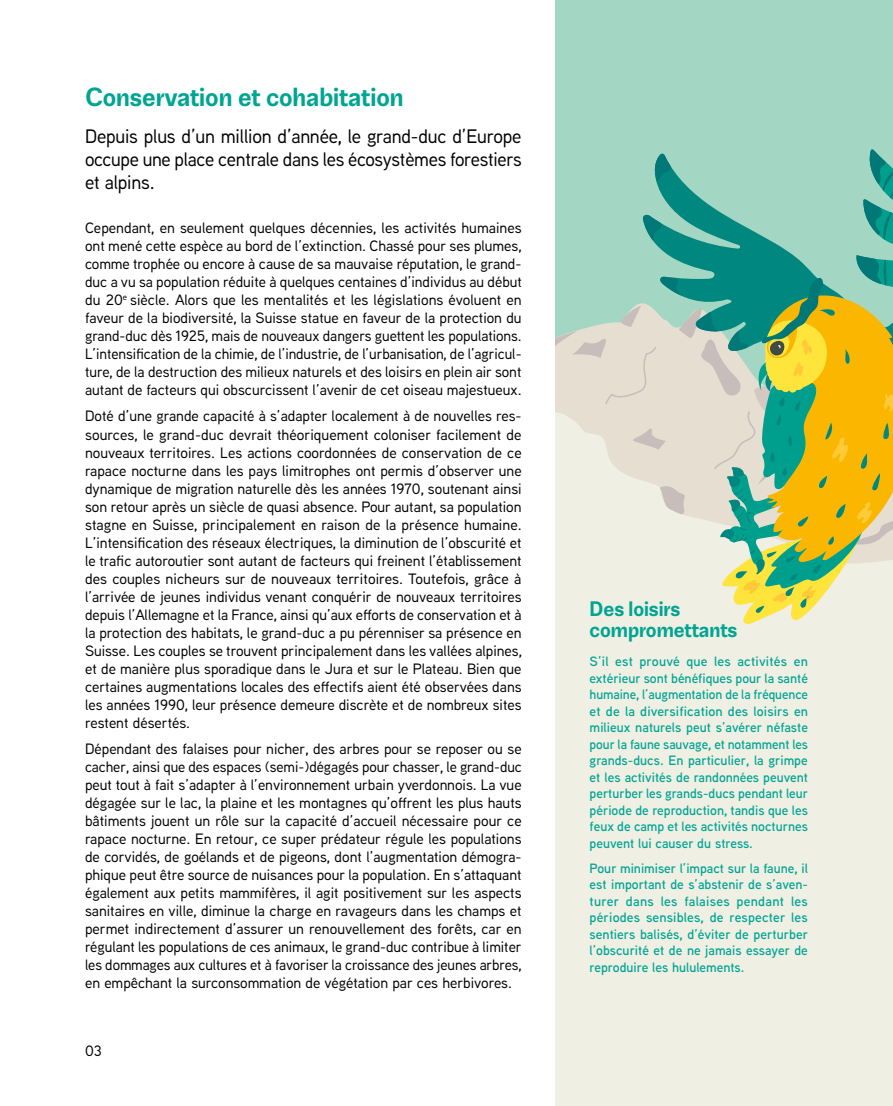
<style>
.page{position:relative;width:893px;height:1106px;background:#fff}
.page>*{position:absolute;margin:0;border:0;box-sizing:border-box;transform-origin:0 0}
.t1{font:700 30px "Jornada Sans";color:#00a592}
.t2{font:700 24px/21px "Jornada Sans";color:#00a592}
.t3{font:500 19.5px/23.4px "Aaux Next";letter-spacing:-.015em;color:#000;text-align:justify}
.t4{font:500 15px/18px "Aaux Next";color:#000;text-align:justify}
.t5{font:600 13.5px/16.5px "Aaux Next";color:#00a592;text-align:justify}
</style>
<div class="page">
<div style="left:556px;top:0;width:337px;height:476px;background:#a4d6c4"></div>
<div style="left:556px;top:624px;width:337px;height:482px;background:#efefe4"></div>
<svg style="left:556px;top:149px;width:337px;height:475px"></svg>
<h1 class="t1" style="left:85px;top:81px;width:320px">Conservation et cohabitation</h1>
<h3 class="t3" style="left:85px;top:123px;width:438px">Depuis plus d’un million d’année, le grand-duc d’Europe occupe une place centrale dans les écosystèmes forestiers et alpins.</h3>
<p class="t4" style="left:85px;top:218px;width:438px">Cependant, en seulement quelques décennies, les activités humaines ont mené cette espèce au bord de l’extinction. Chassé pour ses plumes, comme trophée ou encore à cause de sa mauvaise réputation, le grand&shy;duc a vu sa population réduite à quelques centaines d’individus au début du 20<sup>e</sup> siècle. Alors que les mentalités et les législations évoluent en faveur de la biodiversité, la Suisse statue en faveur de la protection du grand-duc dès 1925, mais de nouveaux dangers guettent les populations.<br>L’intensification de la chimie, de l’industrie, de l’urbanisation, de l’agricul&shy;ture, de la destruction des milieux naturels et des loisirs en plein air sont autant de facteurs qui obscurcissent l’avenir de cet oiseau majestueux.</p>
<p class="t4" style="left:85px;top:407px;width:438px">Doté d’une grande capacité à s’adapter localement à de nouvelles res&shy;sources, le grand-duc devrait théoriquement coloniser facilement de nouveaux territoires. Les actions coordonnées de conservation de ce rapace nocturne dans les pays limitrophes ont permis d’observer une dynamique de migration naturelle dès les années 1970, soutenant ainsi son retour après un siècle de quasi absence. Pour autant, sa population stagne en Suisse, principalement en raison de la présence humaine.<br>L’intensification des réseaux électriques, la diminution de l’obscurité et le trafic autoroutier sont autant de facteurs qui freinent l’établissement des couples nicheurs sur de nouveaux territoires. Toutefois, grâce à l’arrivée de jeunes individus venant conquérir de nouveaux territoires depuis l’Allemagne et la France, ainsi qu’aux efforts de conservation et à la protection des habitats, le grand-duc a pu pérenniser sa présence en Suisse. Les couples se trouvent principalement dans les vallées alpines, et de manière plus sporadique dans le Jura et sur le Plateau. Bien que certaines augmentations locales des effectifs aient été observées dans les années 1990, leur présence demeure discrète et de nombreux sites restent désertés.</p>
<p class="t4" style="left:85px;top:739px;width:438px">Dépendant des falaises pour nicher, des arbres pour se reposer ou se cacher, ainsi que des espaces (semi-)dégagés pour chasser, le grand-duc peut tout à fait s’adapter à l’environnement urbain yverdonnois. La vue dégagée sur le lac, la plaine et les montagnes qu’offrent les plus hauts bâtiments jouent un rôle sur la capacité d’accueil nécessaire pour ce rapace nocturne. En retour, ce super prédateur régule les populations de corvidés, de goélands et de pigeons, dont l’augmentation démogra&shy;phique peut être source de nuisances pour la population. En s’attaquant également aux petits mammifères, il agit positivement sur les aspects sanitaires en ville, diminue la charge en ravageurs dans les champs et permet indirectement d’assurer un renouvellement des forêts, car en régulant les populations de ces animaux, le grand-duc contribue à limiter les dommages aux cultures et à favoriser la croissance des jeunes arbres, en empêchant la surconsommation de végétation par ces herbivores.</p>
<p class="t4" style="left:85px;top:1041px;width:18px">03</p>
<h2 class="t2" style="left:590px;top:598px;width:149px">Des loisirs compromettants</h2>
<p class="t5" style="left:590px;top:652px;width:220px">S’il est prouvé que les activités en extérieur sont bénéfiques pour la santé humaine, l’augmentation de la fréquence et de la diversification des loisirs en milieux naturels peut s’avérer néfaste pour la faune sauvage, et notamment les grands-ducs. En particulier, la grimpe et les activités de randonnées peuvent perturber les grands-ducs pendant leur période de reproduction, tandis que les feux de camp et les activités nocturnes peuvent lui causer du stress.</p>
<p class="t5" style="left:590px;top:859px;width:220px">Pour minimiser l’impact sur la faune, il est important de s’abstenir de s’aven&shy;turer dans les falaises pendant les périodes sensibles, de respecter les sentiers balisés, d’éviter de perturber l’obscurité et de ne jamais essayer de reproduire les hululements.</p>
</div>
